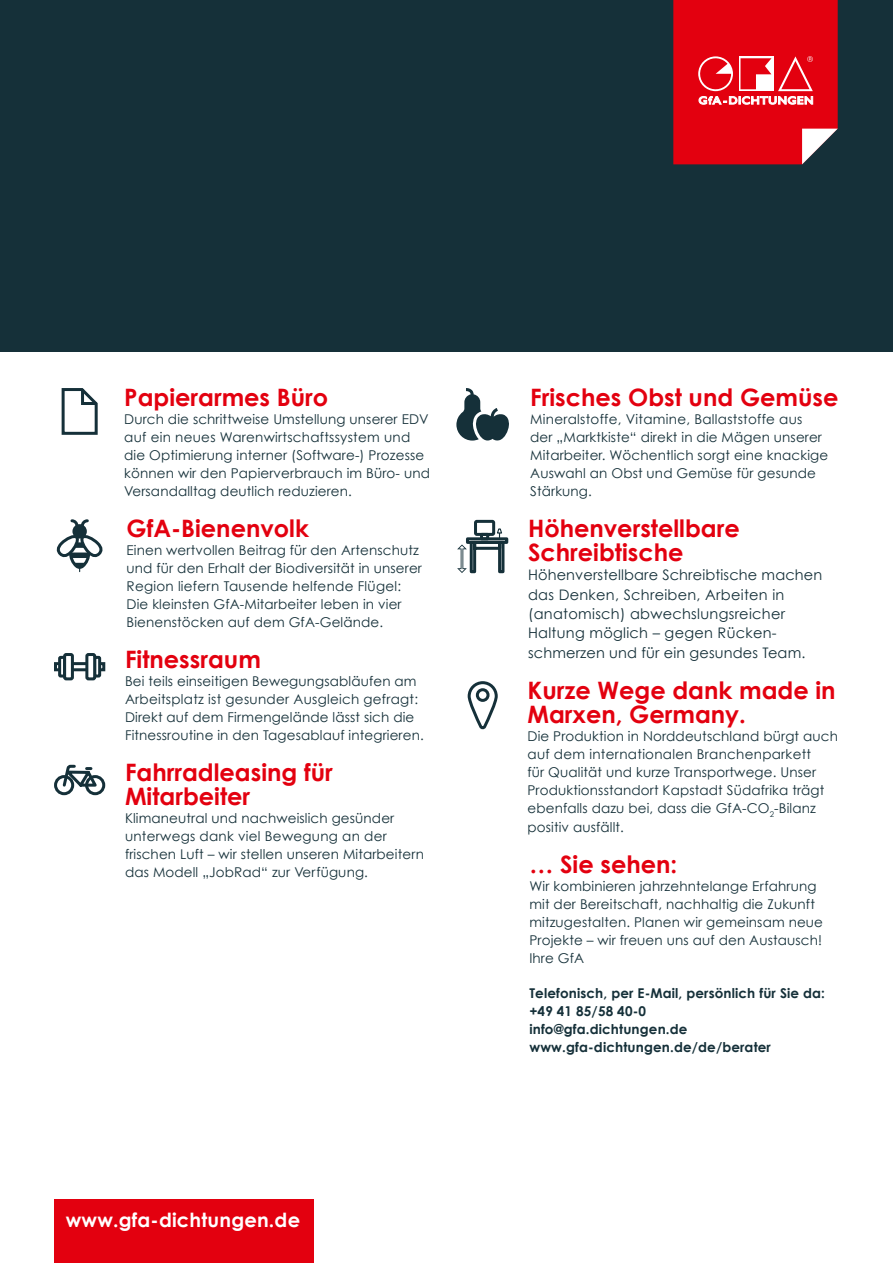
<style>
.page{position:relative;width:893px;height:1263px;background:#fff}
.page>*{position:absolute;margin:0;border:0;box-sizing:border-box;transform-origin:0 0}
.Headline{font:700 24px/24px "Century Gothic";color:#e3000f}
.t1{font:700 19.5px "Century Gothic";letter-spacing:.01em;color:#fff}
.Copy{font:14.55px/19.4px "Century Gothic";letter-spacing:.02em;color:#153039}
.Copy-2{font:13.5px/18px "Century Gothic";letter-spacing:.01em;color:#153039}
.Copy-3{font:700 13.5px/18px "Century Gothic";letter-spacing:.01em;color:#153039}
</style>
<div class="page">
<div style="left:0;top:0;width:893px;height:352px;background:#153039"></div>
<svg style="left:673px;top:0;width:165px;height:164px"></svg>
<div style="left:54px;top:1199px;width:259px;height:64px;background:#e3000f"></div>
<div style="left:54px;top:662px;width:51px;height:9px;border:3px solid #153039"></div>
<div style="left:58px;top:656px;width:8px;height:21px;border:3px solid #153039"></div>
<div style="left:65px;top:654px;width:7px;height:25px;background:#fff;border-radius:2px"></div>
<div style="left:63px;top:653px;width:11px;height:27px;border:3px solid #153039;border-radius:2px"></div>
<div style="left:93px;top:656px;width:8px;height:21px;border:3px solid #153039"></div>
<div style="left:87px;top:654px;width:8px;height:25px;background:#fff;border-radius:2px"></div>
<div style="left:85px;top:653px;width:11px;height:27px;border:3px solid #153039;border-radius:2px"></div>
<div style="left:54px;top:775px;width:20px;height:20px;border:3px solid #153039;border-radius:50%"></div>
<div style="left:85px;top:775px;width:20px;height:20px;border:3px solid #153039;border-radius:50%"></div>
<svg style="left:61px;top:764px;width:39px;height:25px"></svg>
<svg style="left:56px;top:519px;width:47px;height:53px"></svg>
<div style="left:466px;top:537px;width:42px;height:7px;border:3px solid #153039"></div>
<svg style="left:457px;top:519px;width:49px;height:55px"></svg>
<svg style="left:61px;top:388px;width:37px;height:47px"></svg>
<svg style="left:467px;top:681px;width:31px;height:49px"></svg>
<svg style="left:456px;top:388px;width:53px;height:53px"></svg>
<p class="Headline" style="left:124px;top:385px;width:206px">Papierarmes Büro</p>
<p class="Copy-2" style="left:124px;top:410px;width:307px">Durch die schrittweise Umstellung unserer EDV auf ein neues Warenwirtschaftssystem und die Optimierung interner (Software-) Prozesse können wir den Papierverbrauch im Büro- und Versandalltag deutlich reduzieren.</p>
<p class="Headline" style="left:127px;top:516px;width:184px">GfA-Bienenvolk</p>
<p class="Copy-2" style="left:127px;top:541px;width:297px">Einen wertvollen Beitrag für den Artenschutz und für den Erhalt der Biodiversität in unserer Region liefern Tausende helfende Flügel:<br>Die kleinsten GfA-Mitarbeiter leben in vier Bienenstöcken auf dem GfA-Gelände.</p>
<p class="Headline" style="left:125px;top:647px;width:137px">Fitnessraum</p>
<p class="Copy-2" style="left:125px;top:672px;width:300px">Bei teils einseitigen Bewegungsabläufen am Arbeitsplatz ist gesunder Ausgleich gefragt:<br>Direkt auf dem Firmengelände lässt sich die Fitnessroutine in den Tagesablauf integrieren.</p>
<p class="Headline" style="left:125px;top:760px;width:209px">Fahrradleasing für<br>Mitarbeiter</p>
<p class="Copy-2" style="left:125px;top:809px;width:301px">Klimaneutral und nachweislich gesünder unterwegs dank viel Bewegung an der frischen Luft – wir stellen unseren Mitarbeitern das Modell „JobRad“ zur Verfügung.</p>
<p class="t1" style="left:66px;top:1208px;width:236px">www.gfa-dichtungen.de</p>
<p class="Headline" style="left:530px;top:385px;width:310px">Frisches Obst und Gemüse</p>
<p class="Copy-2" style="left:530px;top:410px;width:299px">Mineralstoffe, Vitamine, Ballaststoffe aus der „Marktkiste“ direkt in die Mägen unserer Mitarbeiter. Wöchentlich sorgt eine knackige Auswahl an Obst und Gemüse für gesunde Stärkung.</p>
<p class="Headline" style="left:528px;top:516px;width:213px">Höhenverstellbare<br>Schreibtische</p>
<p class="Copy" style="left:528px;top:565px;width:296px">Höhenverstellbare Schreibtische machen das Denken, Schreiben, Arbeiten in (anatomisch) abwechslungsreicher Haltung möglich – gegen Rücken&shy;schmerzen und für ein gesundes Team.</p>
<p class="Headline" style="left:527px;top:677px;width:310px">Kurze Wege dank made in<br>Marxen, Germany.</p>
<p class="Copy-2" style="left:527px;top:727px;width:312px">Die Produktion in Norddeutschland bürgt auch auf dem internationalen Branchenparkett<br>für Qualität und kurze Transportwege. Unser Produktionsstandort Kapstadt Südafrika trägt ebenfalls dazu bei, dass die GfA-CO<sub>2</sub>-Bilanz</p>
<p class="Copy-2" style="left:527px;top:818px;width:98px">positiv ausfällt.</p>
<p class="Headline" style="left:529px;top:852px;width:149px">… Sie sehen:</p>
<p class="Copy-2" style="left:529px;top:877px;width:295px">Wir kombinieren jahrzehntelange Erfahrung mit der Bereitschaft, nachhaltig die Zukunft mitzugestalten. Planen wir gemeinsam neue Projekte – wir freuen uns auf den Austausch!<br>Ihre GfA</p>
<p class="Copy-3" style="left:529px;top:984px;width:297px">Telefonisch, per E-Mail, persönlich für Sie da: +49 41 85/58 40-0<br>info@gfa.dichtungen.de www.gfa-dichtungen.de/de/berater</p>
</div>
